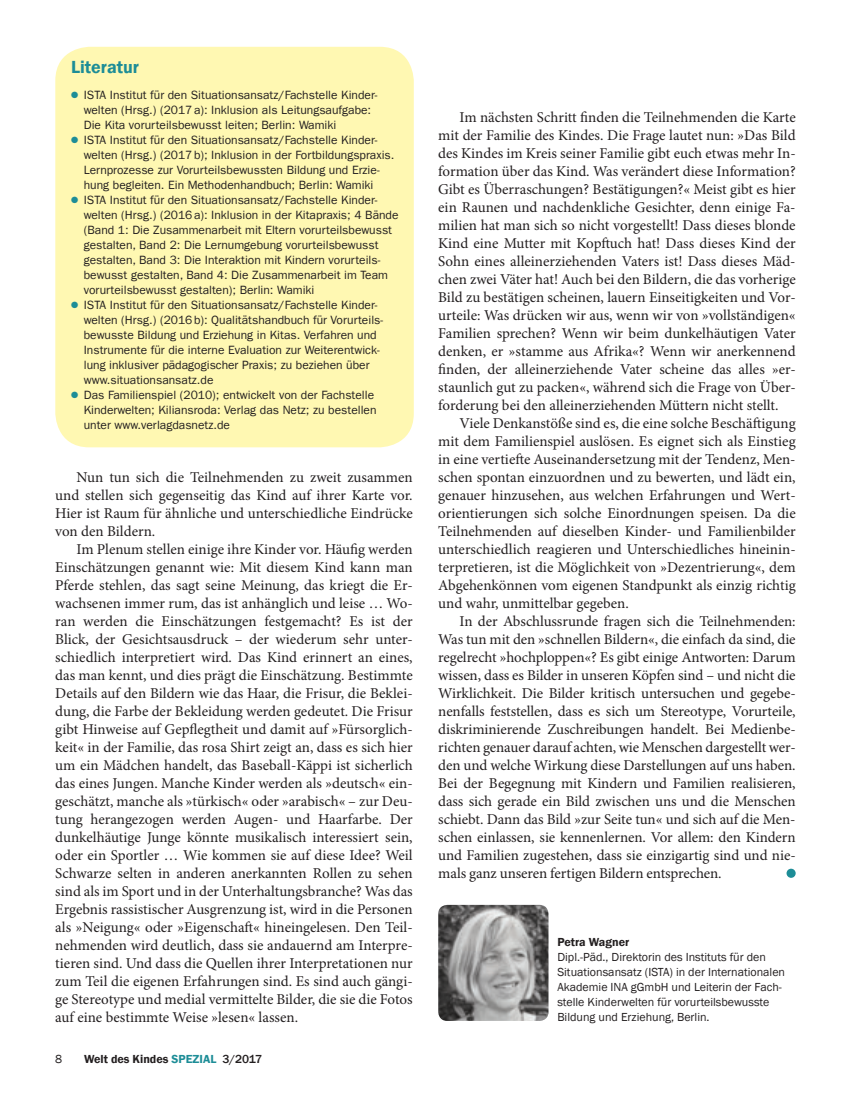
<style>
.page{position:relative;width:851px;height:1106px;background:#fff}
.page>*{position:absolute;margin:0;border:0;box-sizing:border-box;transform-origin:0 0}
.t1{font:600 18px "Franklin Gothic";color:#1d8d97}
.t2{font:15px/18px "Minion Pro";color:#231f20;text-align:justify}
.t3{font:12px/15px "Franklin Gothic LT";color:#231f20}
.t4{font:12px/15px "Franklin Gothic";color:#231f20}
.t5{font:600 12px "Franklin Gothic";color:#231f20}
.s1{color:#1d8d97}
.s2{font-weight:500}
</style>
<div class="page">
<div style="left:786px;top:868px;width:9px;height:9px;background:#1d8d97;border-radius:50%"></div>
<div style="left:55px;top:47px;width:359px;height:400px;background:#fff8b2;border-radius:34px"></div>
<img style="left:438px;top:904px;width:110px;height:116px">
<p class="t1" style="left:71px;top:56px;width:70px">Literatur</p>
<p class="t3" style="left:84px;top:87px;width:295px;text-indent:-13px"><span class="s1">●</span> ISTA Institut für den Situationsansatz/Fachstelle Kinder&shy;welten (Hrsg.) (2017a): Inklusion als Leitungsaufgabe:<br>Die Kita vorurteilsbewusst leiten; Berlin: Wamiki</p>
<p class="t3" style="left:84px;top:132px;width:312px;text-indent:-13px"><span class="s1">●</span> ISTA Institut für den Situationsansatz/Fachstelle Kinder&shy;welten (Hrsg.) (2017b); Inklusion in der Fortbildungspraxis.<br>Lernprozesse zur Vorurteilsbewussten Bildung und Erzie&shy;hung begleiten. Ein Methodenhandbuch; Berlin: Wamiki</p>
<p class="t3" style="left:84px;top:192px;width:316px;text-indent:-13px"><span class="s1">●</span> ISTA Institut für den Situationsansatz/Fachstelle Kinder&shy;welten (Hrsg.) (2016a): Inklusion in der Kitapraxis; 4 Bände (Band 1: Die Zusammenarbeit mit Eltern vorurteilsbewusst gestalten, Band 2: Die Lernumgebung vorurteilsbewusst gestalten, Band 3: Die Interaktion mit Kindern vorurteils&shy;bewusst gestalten, Band 4: Die Zusammenarbeit im Team vorurteilsbewusst gestalten); Berlin: Wamiki</p>
<p class="t3" style="left:84px;top:297px;width:301px;text-indent:-13px"><span class="s1">●</span> ISTA Institut für den Situationsansatz/Fachstelle Kinder&shy;welten (Hrsg.) (2016b): Qualitätshandbuch für Vorurteils&shy;bewusste Bildung und Erziehung in Kitas. Verfahren und Instrumente für die interne Evaluation zur Weiterentwick&shy;lung inklusiver pädagogischer Praxis; zu beziehen über www.situationsansatz.de</p>
<p class="t3" style="left:84px;top:387px;width:294px;text-indent:-13px"><span class="s1">●</span> Das Familienspiel (2010); entwickelt von der Fachstelle<br>Kinderwelten; Kiliansroda: Verlag das Netz; zu bestellen unter www.verlagdasnetz.de</p>
<p class="t2" style="left:55px;top:468px;width:359px;text-indent:21px">Nun tun sich die Teilnehmenden zu zweit zusammen und stellen sich gegenseitig das Kind auf ihrer Karte vor.<br>Hier ist Raum für ähnliche und unterschiedliche Eindrücke von den Bildern.</p>
<p class="t2" style="left:55px;top:540px;width:359px;text-indent:21px">Im Plenum stellen einige ihre Kinder vor. Häufig werden Einschätzungen genannt wie: Mit diesem Kind kann man Pferde stehlen, das sagt seine Meinung, das kriegt die Er&shy;wachsenen immer rum, das ist anhänglich und leise … Wo&shy;ran werden die Einschätzungen festgemacht? Es ist der Blick, der Gesichtsausdruck – der wiederum sehr unter&shy;schiedlich interpretiert wird. Das Kind erinnert an eines, das man kennt, und dies prägt die Einschätzung. Bestimmte Details auf den Bildern wie das Haar, die Frisur, die Beklei&shy;dung, die Farbe der Bekleidung werden gedeutet. Die Frisur gibt Hinweise auf Gepflegtheit und damit auf »Fürsorglich&shy;keit« in der Familie, das rosa Shirt zeigt an, dass es sich hier um ein Mädchen handelt, das Baseball-Käppi ist sicherlich das eines Jungen. Manche Kinder werden als »deutsch« ein&shy;geschätzt, manche als »türkisch« oder »arabisch« – zur Deu&shy;tung herangezogen werden Augen- und Haarfarbe. Der dunkelhäutige Junge könnte musikalisch interessiert sein, oder ein Sportler … Wie kommen sie auf diese Idee? Weil Schwarze selten in anderen anerkannten Rollen zu sehen sind als im Sport und in der Unterhaltungsbranche? Was das Ergebnis rassistischer Ausgrenzung ist, wird in die Personen als »Neigung« oder »Eigenschaft« hineingelesen. Den Teil&shy;nehmenden wird deutlich, dass sie andauernd am Interpre&shy;tieren sind. Und dass die Quellen ihrer Interpretationen nur zum Teil die eigenen Erfahrungen sind. Es sind auch gängi&shy;ge Stereotype und medial vermittelte Bilder, die sie die Fotos auf eine bestimmte Weise »lesen« lassen.</p>
<p class="t4" style="left:55px;top:1052px;width:9px">8</p>
<p class="t5" style="left:84px;top:1051px;width:180px">Welt des Kindes <span class="s1">SPEZIAL</span> <span class="s2">3/2017</span></p>
<p class="t2" style="left:438px;top:108px;width:359px;text-indent:21px">Im nächsten Schritt finden die Teilnehmenden die Karte mit der Familie des Kindes. Die Frage lautet nun: »Das Bild des Kindes im Kreis seiner Familie gibt euch etwas mehr In&shy;formation über das Kind. Was verändert diese Information?<br>Gibt es Überraschungen? Bestätigungen?« Meist gibt es hier ein Raunen und nachdenkliche Gesichter, denn einige Fa&shy;milien hat man sich so nicht vorgestellt! Dass dieses blonde Kind eine Mutter mit Kopftuch hat! Dass dieses Kind der Sohn eines alleinerziehenden Vaters ist! Dass dieses Mäd&shy;chen zwei Väter hat! Auch bei den Bildern, die das vorherige Bild zu bestätigen scheinen, lauern Einseitigkeiten und Vor&shy;urteile: Was drücken wir aus, wenn wir von »vollständigen« Familien sprechen? Wenn wir beim dunkelhäutigen Vater denken, er »stamme aus Afrika«? Wenn wir anerkennend finden, der alleinerziehende Vater scheine das alles »er&shy;staunlich gut zu packen«, während sich die Frage von Über&shy;forderung bei den alleinerziehenden Müttern nicht stellt.</p>
<p class="t2" style="left:438px;top:414px;width:359px;text-indent:21px">Viele Denkanstöße sind es, die eine solche Beschäftigung mit dem Familienspiel auslösen. Es eignet sich als Einstieg in eine vertiefte Auseinandersetzung mit der Tendenz, Men&shy;schen spontan einzuordnen und zu bewerten, und lädt ein, genauer hinzusehen, aus welchen Erfahrungen und Wert&shy;orientierungen sich solche Einordnungen speisen. Da die Teilnehmenden auf dieselben Kinder- und Familienbilder unterschiedlich reagieren und Unterschiedliches hineinin&shy;terpretieren, ist die Möglichkeit von »Dezentrierung«, dem Abgehenkönnen vom eigenen Standpunkt als einzig richtig und wahr, unmittelbar gegeben.</p>
<p class="t2" style="left:438px;top:612px;width:359px;text-indent:21px">In der Abschlussrunde fragen sich die Teilnehmenden:<br>Was tun mit den »schnellen Bildern«, die einfach da sind, die regelrecht »hochploppen«? Es gibt einige Antworten: Darum wissen, dass es Bilder in unseren Köpfen sind – und nicht die Wirklichkeit. Die Bilder kritisch untersuchen und gegebe&shy;nenfalls feststellen, dass es sich um Stereotype, Vorurteile, diskriminierende Zuschreibungen handelt. Bei Medienbe&shy;richten genauer darauf achten, wie Menschen dargestellt wer&shy;den und welche Wirkung diese Darstellungen auf uns haben.<br>Bei der Begegnung mit Kindern und Familien realisieren, dass sich gerade ein Bild zwischen uns und die Menschen schiebt. Dann das Bild »zur Seite tun« und sich auf die Men&shy;schen einlassen, sie kennenlernen. Vor allem: den Kindern und Familien zugestehen, dass sie einzigartig sind und nie&shy;mals ganz unseren fertigen Bildern entsprechen.</p>
<p class="t5" style="left:557px;top:934px;width:73px">Petra Wagner</p>
<p class="t4" style="left:557px;top:949px;width:229px">Dipl.-Päd., Direktorin des Instituts für den Situationsansatz (ISTA) in der Internationalen Akademie INA gGmbH und Leiterin der Fach&shy;stelle Kinderwelten für vorurteilsbewusste Bildung und Erziehung, Berlin.</p>
</div>
